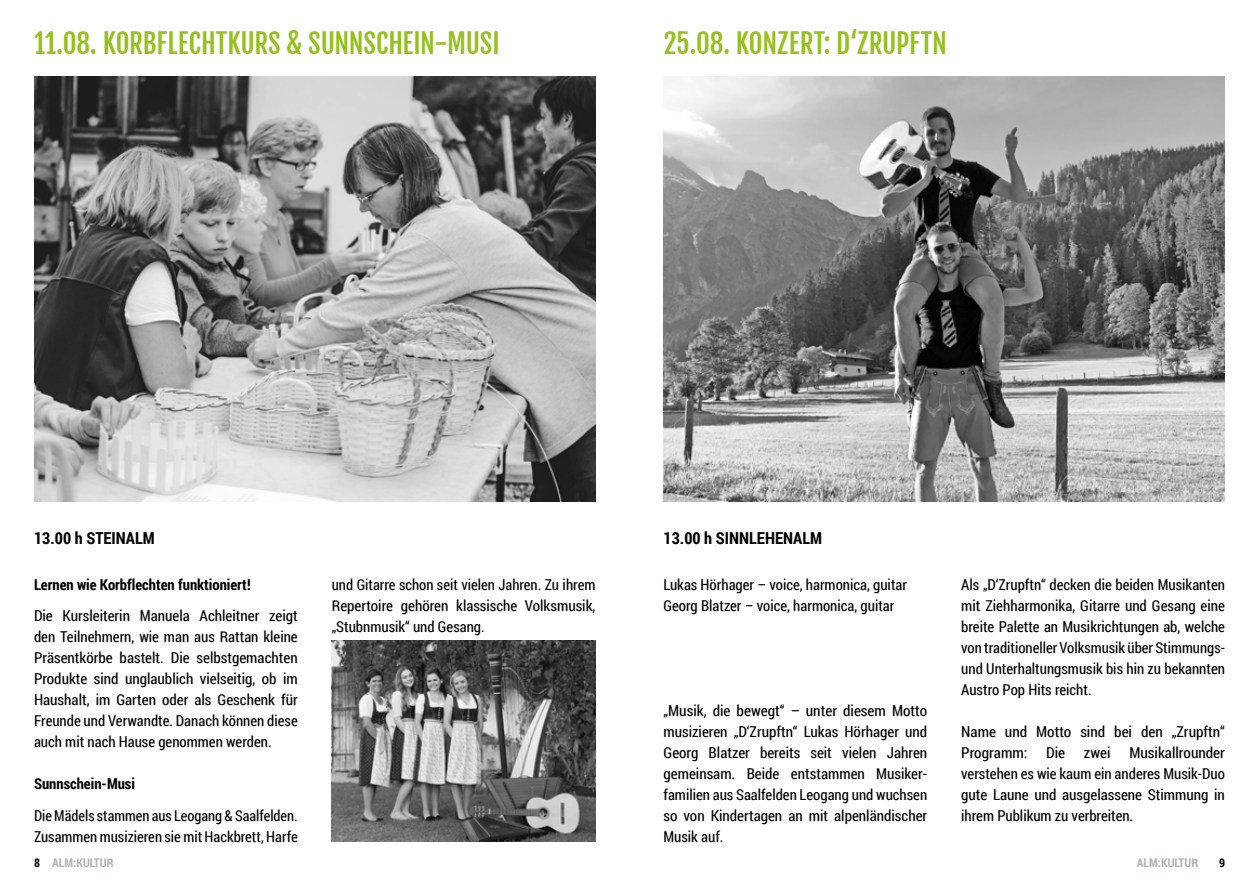
<style>
.page{position:relative;width:1259px;height:893px;background:#fff}
.page>*{position:absolute;margin:0;border:0;box-sizing:border-box;transform-origin:0 0}
.t1{font:27px "Fjalla One";letter-spacing:-.005em;color:#95c11f}
.t2{font:700 16.5px "Roboto Condensed";color:#000}
.t3{font:15px/21px "Roboto Condensed";color:#000;text-align:justify}
.t4{font:15px/21px "Roboto Condensed";color:#000;scale:.96 1}
.t5{font:700 15px "Roboto Condensed";color:#000}
.t6{font:700 12px "Roboto Condensed";color:#b5b2ae}
.t7{font:700 12px "Roboto Condensed";color:#000}
.s1{color:#000}
</style>
<div class="page">
<img style="left:34px;top:77px;width:561px;height:425px">
<img style="left:663px;top:77px;width:562px;height:425px">
<img style="left:332px;top:641px;width:263px;height:201px">
<h1 class="t1" style="left:34px;top:26px;width:467px">11.08. KORBFLECHTKURS &amp; SUNNSCHEIN-MUSI</h1>
<h1 class="t1" style="left:663px;top:26px;width:285px">25.08. KONZERT: D‘ZRUPFTN</h1>
<p class="t2" style="left:34px;top:526px;width:122px">13.00 h STEINALM</p>
<p class="t2" style="left:663px;top:526px;width:160px">13.00 h SINNLEHENALM</p>
<p class="t3" style="left:332px;top:573px;width:265px">und Gitarre schon seit vielen Jahren. Zu ihrem Repertoire gehören klassische Volksmusik, „Stubnmusik“ und Gesang.</p>
<p class="t3" style="left:961px;top:573px;width:265px">Als „D‘Zrupftn“ decken die beiden Musikanten mit Ziehharmonika, Gitarre und Gesang eine breite Palette an Musikrichtungen ab, welche von traditioneller Volksmusik über Stimmungs&shy;und Unterhaltungsmusik bis hin zu bekannten Austro Pop Hits reicht.</p>
<p class="t3" style="left:961px;top:720px;width:265px">Name und Motto sind bei den „Zrupftn“<br>Programm:</p>
<p class="t3" style="left:663px;top:573px;width:245px">Lukas Hörhager – voice, harmonica, guitar<br>Georg Blatzer – voice, harmonica, guitar</p>
<p class="t5" style="left:34px;top:574px;width:218px">Lernen wie Korbflechten funktioniert!</p>
<p class="t3" style="left:34px;top:605px;width:265px">Die Kursleiterin Manuela Achleitner zeigt den Teilnehmern, wie man aus Rattan kleine Präsentkörbe bastelt. Die selbstgemachten Produkte sind unglaublich vielseitig, ob im Haushalt, im Garten oder als Geschenk für Freunde und Verwandte. Danach können diese auch mit nach Hause genommen werden.</p>
<p class="t5" style="left:34px;top:773px;width:102px">Sunnschein-Musi</p>
<p class="t4" style="left:34px;top:804px;width:276px">Die Mädels stammen aus Leogang &amp; Saalfelden.<br>Zusammen musizieren sie mit Hackbrett, Harfe</p>
<p class="t3" style="left:663px;top:699px;width:265px">„Musik, die bewegt“ – unter diesem Motto musizieren „D‘Zrupftn“ Lukas Hörhager und Georg Blatzer bereits seit vielen Jahren gemeinsam. Beide entstammen Musiker&shy;familien aus Saalfelden Leogang und wuchsen so von Kindertagen an mit alpenländischer Musik auf.</p>
<p class="t3" style="left:961px;top:741px;width:265px;text-indent:168px">Musikallrounder verstehen es wie kaum ein anderes Musik-Duo gute Laune und ausgelassene Stimmung in ihrem Publikum zu verbreiten.</p>
<p class="t3" style="left:1046px;top:741px;width:21px">Die</p>
<p class="t3" style="left:1084px;top:741px;width:28px">zwei</p>
<p class="t6" style="left:34px;top:855px;width:81px"><span class="s1">8</span> ALM:KULTUR</p>
<p class="t6" style="left:1137px;top:855px;width:63px">ALM:KULTUR</p>
<p class="t7" style="left:1219px;top:855px;width:7px">9</p>
</div>
